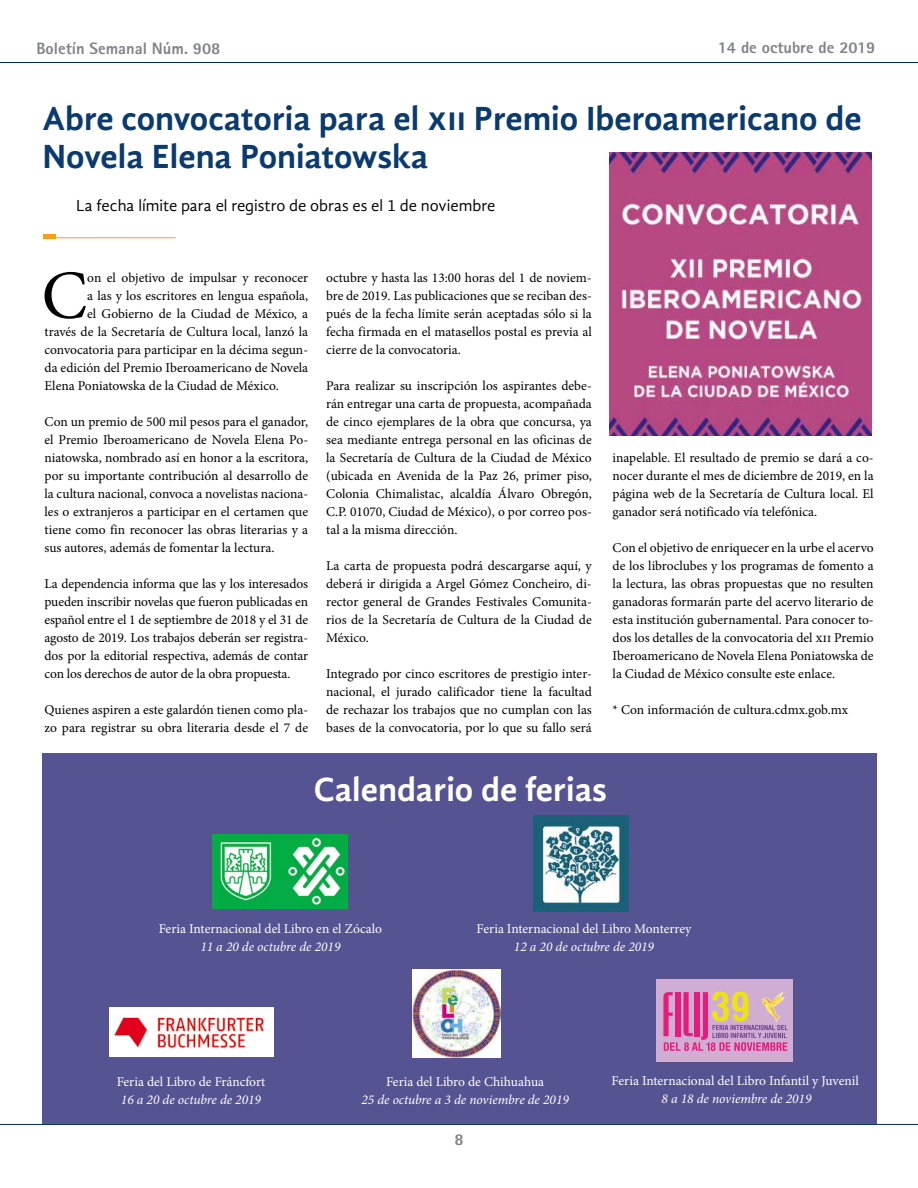
<style>
.page{position:relative;width:918px;height:1188px;background:#fff}
.page>*{position:absolute;margin:0;border:0;box-sizing:border-box;transform-origin:0 0}
.t1{font:68.85px "Minion Pro";color:#000}
.t2{font:700 34.5px/37.5px "Gandhi Sans";color:#0a3a6e}
.t3{font:700 34.5px "Gandhi Sans";color:#fff}
.t4{font:16.5px "Gandhi Sans";color:#000}
.t5{font:800 16.5px "Rotis Sans Serif";color:#808285}
.t6{font:13.5px/18px "Minion Pro";color:#000;text-align:justify}
.t7{font:13.5px "Minion Pro";color:#fff}
.t8{font:italic 13.5px "Minion Pro";letter-spacing:-.005em;color:#fff}
</style>
<div class="page">
<hr style="left:0;top:62px;width:918px;height:1px;background:#00295c">
<hr style="left:0;top:1124px;width:918px;height:1px;background:#00295c">
<div style="left:42px;top:753px;width:835px;height:371px;background:#555392"></div>
<img style="left:213px;top:835px;width:135px;height:74px">
<img style="left:110px;top:1007px;width:164px;height:50px">
<img style="left:534px;top:815px;width:95px;height:97px">
<div style="left:656px;top:979px;width:136px;height:82px;background:#d0add2"></div>
<svg style="left:663px;top:992px;width:125px;height:59px"></svg>
<img style="left:412px;top:970px;width:88px;height:88px">
<hr style="left:44px;top:237px;width:132px;height:1px;background:#f99d1c">
<div style="left:44px;top:234px;width:12px;height:5px;background:#f99d1c"></div>
<img style="left:610px;top:153px;width:262px;height:282px">
<p class="t5" style="left:36px;top:38px;width:185px">Boletín Semanal Núm. 908</p>
<p class="t5" style="left:718px;top:37px;width:159px">14 de octubre de 2019</p>
<h2 class="t2" style="left:43px;top:100px;width:821px">Abre convocatoria para el xii Premio Iberoamericano de<br>Novela Elena Poniatowska</h2>
<p class="t4" style="left:76px;top:196px;width:420px">La fecha límite para el registro de obras es el 1 de noviembre</p>
<h1 class="t1" style="left:41px;top:250px;width:47px">C</h1>
<p class="t6" style="left:87px;top:268px;width:222px">on el objetivo de impulsar y reconocer</p>
<p class="t6" style="left:87px;top:286px;width:222px">a las y los escritores en lengua española,</p>
<p class="t6" style="left:87px;top:304px;width:222px">el Gobierno de la Ciudad de México, a</p>
<p class="t6" style="left:45px;top:322px;width:265px">través de la Secretaría de Cultura local, lanzó la</p>
<p class="t6" style="left:45px;top:340px;width:265px">convocatoria para participar en la décima segun-</p>
<p class="t6" style="left:45px;top:358px;width:265px">da edición del Premio Iberoamericano de Novela</p>
<p class="t6" style="left:45px;top:376px;width:236px">Elena Poniatowska de la Ciudad de México.</p>
<p class="t6" style="left:45px;top:412px;width:265px">Con un premio de 500 mil pesos para el ganador, el Premio Iberoamericano de Novela Elena Po&shy;niatowska, nombrado así en honor a la escritora, por su importante contribución al desarrollo de la cultura nacional, convoca a novelistas naciona&shy;les o extranjeros a participar en el certamen que tiene como fin reconocer las obras literarias y a sus autores, además de fomentar la lectura.</p>
<p class="t6" style="left:45px;top:574px;width:265px">La dependencia informa que las y los interesados pueden inscribir novelas que fueron publicadas en español entre el 1 de septiembre de 2018 y el 31 de agosto de 2019. Los trabajos deberán ser registra&shy;dos por la editorial respectiva, además de contar con los derechos de autor de la obra propuesta.</p>
<p class="t6" style="left:45px;top:700px;width:265px">Quienes aspiren a este galardón tienen como pla&shy;zo para registrar su obra literaria desde el 7 de</p>
<p class="t6" style="left:326px;top:269px;width:267px">octubre y hasta las 13:00 horas del 1 de noviem&shy;bre de 2019. Las publicaciones que se reciban des&shy;pués de la fecha límite serán aceptadas sólo si la fecha firmada en el matasellos postal es previa al cierre de la convocatoria.</p>
<p class="t6" style="left:326px;top:377px;width:267px">Para realizar su inscripción los aspirantes debe&shy;rán entregar una carta de propuesta, acompañada de cinco ejemplares de la obra que concursa, ya sea mediante entrega personal en las oficinas de la Secretaría de Cultura de la Ciudad de México (ubicada en Avenida de la Paz 26, primer piso, Colonia Chimalistac, alcaldía Álvaro Obregón, C.P. 01070, Ciudad de México), o por correo pos&shy;tal a la misma dirección.</p>
<p class="t6" style="left:326px;top:557px;width:267px">La carta de propuesta podrá descargarse aquí, y deberá ir dirigida a Argel Gómez Concheiro, di&shy;rector general de Grandes Festivales Comunita&shy;rios de la Secretaría de Cultura de la Ciudad de México.</p>
<p class="t6" style="left:326px;top:665px;width:267px">Integrado por cinco escritores de prestigio inter&shy;nacional, el jurado calificador tiene la facultad de rechazar los trabajos que no cumplan con las bases de la convocatoria, por lo que su fallo será</p>
<p class="t6" style="left:613px;top:449px;width:263px">inapelable. El resultado de premio se dará a co&shy;nocer durante el mes de diciembre de 2019, en la página web de la Secretaría de Cultura local. El ganador será notificado vía telefónica.</p>
<p class="t6" style="left:613px;top:539px;width:263px">Con el objetivo de enriquecer en la urbe el acervo de los libroclubes y los programas de fomento a la lectura, las obras propuestas que no resulten ganadoras formarán parte del acervo literario de esta institución gubernamental. Para conocer to&shy;dos los detalles de la convocatoria del xii Premio Iberoamericano de Novela Elena Poniatowska de la Ciudad de México consulte este enlace.</p>
<p class="t6" style="left:613px;top:701px;width:237px">* Con información de cultura.cdmx.gob.mx</p>
<h2 class="t3" style="left:314px;top:769px;width:295px">Calendario de ferias</h2>
<p class="t7" style="left:159px;top:920px;width:225px">Feria Internacional del Libro en el Zócalo</p>
<p class="t8" style="left:200px;top:938px;width:142px">11 a 20 de octubre de 2019</p>
<p class="t7" style="left:477px;top:920px;width:216px">Feria Internacional del Libro Monterrey</p>
<p class="t8" style="left:514px;top:937px;width:142px">12 a 20 de octubre de 2019</p>
<p class="t7" style="left:117px;top:1073px;width:150px">Feria del Libro de Fráncfort</p>
<p class="t8" style="left:121px;top:1091px;width:142px">16 a 20 de octubre de 2019</p>
<p class="t7" style="left:386px;top:1073px;width:160px">Feria del Libro de Chihuahua</p>
<p class="t8" style="left:361px;top:1090px;width:209px">25 de octubre a 3 de noviembre de 2019</p>
<p class="t5" style="left:455px;top:1129px;width:11px">8</p>
<p class="t7" style="left:612px;top:1072px;width:249px">Feria Internacional del Libro Infantil y Juvenil</p>
<p class="t8" style="left:662px;top:1090px;width:152px">8 a 18 de noviembre de 2019</p>
</div>
